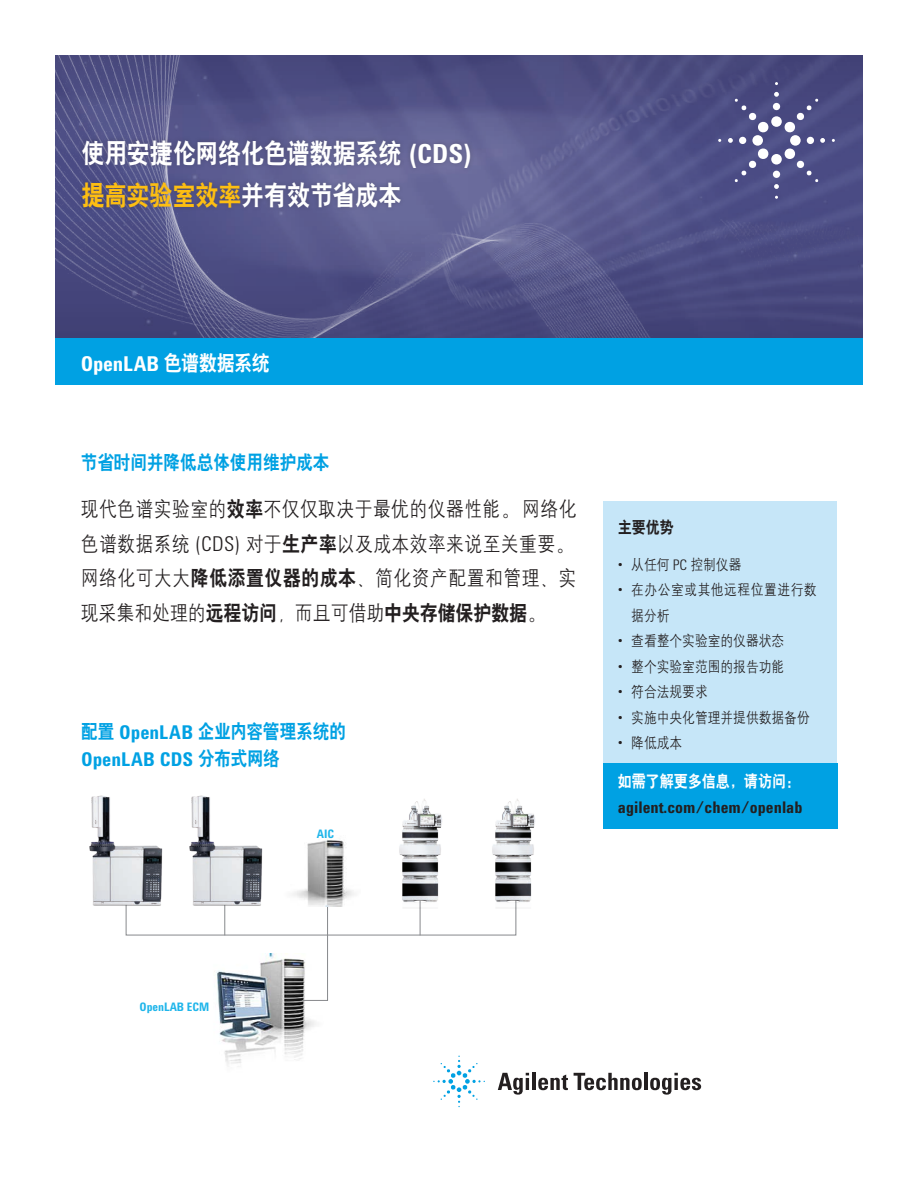
<style>
.page{position:relative;width:918px;height:1188px;background:#fff}
.page>*{position:absolute;margin:0;border:0;box-sizing:border-box;transform-origin:0 0}
.t1{font:27px/42px "H Yb 2 gj";letter-spacing:-.005em;color:#fff;scale:.85 1}
.t2{font:21px/34.5px "H Yg 2 gj";letter-spacing:.02em;color:#231f20;text-align:justify;scale:.85 1}
.t3{font:700 21px "Agilent Condensed CFF";letter-spacing:-.01em;color:#fff}
.t4{font:19.5px "H Yb 2 gj";color:#00a1e3;scale:.85 1}
.t5{font:700 19.5px "Agilent Condensed CFF";color:#00a1e3}
.t6{font:700 16.5px "Agilent Condensed CFF";color:#231f20}
.t7{font:16.5px "H Yb 2 gj";color:#fff;scale:.85 1}
.t8{font:16.5px "H Yb 2 gj";color:#231f20;scale:.85 1}
.t9{font:15px "H Yg 2 gj";color:#231f20;scale:.85 1}
.t10{font:15px/25.5px "H Yg 2 gj";letter-spacing:.04em;color:#231f20;scale:.85 1}
.t11{font:700 12px "Agilent Condensed CFF";letter-spacing:-.005em;color:#1fb5ea}
.s1{font-family:"Agilent Condensed CFF";font-weight:700}
.s2{color:#fdbe12}
.s3{font-family:"H Yb 2 gj";font-weight:400}
.s4{font-family:"H Yb 2 gj"}
.s5{font-family:"Agilent Condensed CFF";font-weight:300}
</style>
<div class="page">
<img style="left:55px;top:55px;width:808px;height:284px">
<img style="left:422px;top:55px;width:441px;height:271px">
<img style="left:214px;top:953px;width:102px;height:113px">
<div style="left:78px;top:136px;width:397px;height:77px;background:#231f20;opacity:.25"></div>
<div style="left:55px;top:339px;width:808px;height:46px;background:#00a1e3"></div>
<hr style="left:224px;top:901px;width:1px;height:34px;background:#87898c">
<svg style="left:301px;top:907px;width:27px;height:94px"></svg>
<hr style="left:420px;top:901px;width:1px;height:34px;background:#87898c">
<img style="left:292px;top:838px;width:62px;height:69px">
<div style="left:603px;top:502px;width:234px;height:323px;background:#c6e6f8"></div>
<div style="left:603px;top:763px;width:234px;height:65px;background:#00a1e3"></div>
<img style="left:399px;top:799px;width:43px;height:110px">
<img style="left:492px;top:799px;width:43px;height:110px">
<img style="left:89px;top:795px;width:74px;height:112px">
<img style="left:189px;top:795px;width:74px;height:112px">
<svg style="left:728px;top:92px;width:97px;height:97px"></svg>
<svg style="left:498px;top:1073px;width:31px;height:22px"></svg>
<hr style="left:532px;top:1073px;width:4px;height:17px;background:#231f20">
<svg style="left:538px;top:1075px;width:30px;height:15px"></svg>
<svg style="left:574px;top:1073px;width:68px;height:17px"></svg>
<hr style="left:644px;top:1073px;width:4px;height:17px;background:#231f20">
<svg style="left:650px;top:1073px;width:51px;height:22px"></svg>
<svg style="left:433px;top:1056px;width:52px;height:51px"></svg>
<p class="t1" style="left:81px;top:132px;width:462px">使用安捷伦网络化色谱数据系统 <span class="s1">(CDS)</span><span class="s2">提高实验室效率</span>并有效节省成本</p>
<p class="t3" style="left:81px;top:348px;width:191px">OpenLAB <span class="s3">色谱数据系统</span></p>
<p class="t4" style="left:81px;top:452px;width:294px">节省时间并降低总体使用维护成本</p>
<p class="t2" style="left:81px;top:492px;width:585px">现代色谱实验室的<span class="s4">效率</span>不仅仅取决于最优的仪器性能。网络化色谱数据系统 <span class="s5">(CDS)</span> 对于<span class="s4">生产率</span>以及成本效率来说至关重要。网络化可大大<span class="s4">降低添置仪器的成本</span>、简化资产配置和管理、实现采集和处理的<span class="s4">远程访问</span>，而且可借助<span class="s4">中央存储保护数据</span>。</p>
<p class="t4" style="left:81px;top:722px;width:313px">配置 <span class="s1">OpenLAB</span> 企业内容管理系统的</p>
<p class="t5" style="left:81px;top:744px;width:200px">OpenLAB CDS <span class="s3">分布式网络</span></p>
<p class="t11" style="left:317px;top:825px;width:19px">AIC</p>
<p class="t8" style="left:618px;top:519px;width:67px">主要优势</p>
<p class="t9" style="left:618px;top:557px;width:147px"><span class="s5">•</span> 从任何 <span class="s5">PC</span> 控制仪器</p>
<p class="t10" style="left:631px;top:577px;width:220px;text-indent:-14px"><span class="s5">•</span> 在办公室或其他远程位置进行数据分析</p>
<p class="t9" style="left:618px;top:633px;width:197px"><span class="s5">•</span> 查看整个实验室的仪器状态</p>
<p class="t9" style="left:618px;top:659px;width:197px"><span class="s5">•</span> 整个实验室范围的报告功能</p>
<p class="t9" style="left:618px;top:684px;width:107px"><span class="s5">•</span> 符合法规要求</p>
<p class="t9" style="left:618px;top:710px;width:227px"><span class="s5">•</span> 实施中央化管理并提供数据备份</p>
<p class="t9" style="left:618px;top:735px;width:77px"><span class="s5">•</span> 降低成本</p>
<p class="t7" style="left:618px;top:773px;width:216px">如需了解更多信息，请访问：</p>
<p class="t6" style="left:618px;top:795px;width:186px">agilent.com/chem/openlab</p>
<p class="t11" style="left:140px;top:998px;width:71px">OpenLAB ECM</p>
</div>
